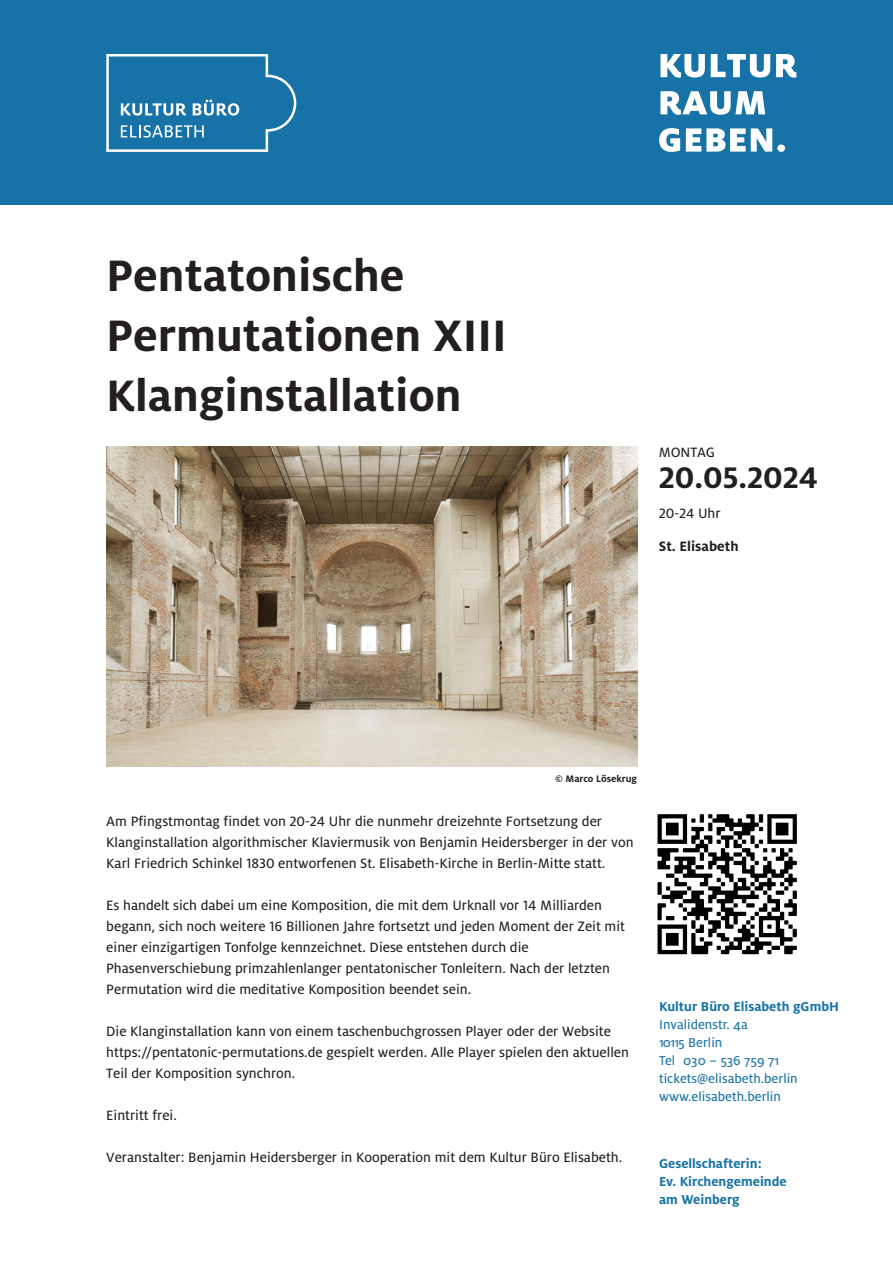
<style>
.page{position:relative;width:893px;height:1263px;background:#fff}
.page>*{position:absolute;margin:0;border:0;box-sizing:border-box;transform-origin:0 0}
.t1{font:700 48.75px/60px "Milo LF";color:#231f20}
.t2{font:700 33px "Milo LF";color:#231f20}
.t3{font:15px/21px "Milo LF Text";color:#231f20}
.t4{font:700 15px "Milo";color:#231f20}
.t5{font:15px "Milo Text";letter-spacing:-.01em;color:#231f20}
.t6{font:14.25px/18px "Milo Text";color:#1773a7}
.t7{font:700 14.25px/18px "Milo";color:#1773a7}
.t8{font:700 10.5px "Milo LF";color:#231f20}
</style>
<div class="page">
<div style="left:0;top:0;width:893px;height:204px;background:#1773a7"></div>
<svg style="left:106px;top:54px;width:190px;height:98px"></svg>
<svg style="left:659px;top:128px;width:126px;height:24px"></svg>
<svg style="left:660px;top:91px;width:105px;height:24px"></svg>
<svg style="left:660px;top:54px;width:136px;height:24px"></svg>
<img style="left:106px;top:447px;width:531px;height:320px">
<img style="left:657px;top:814px;width:140px;height:141px">
<h1 class="t1" style="left:106px;top:245px;width:402px">Pentatonische<br>Permutationen XIII<br>Klanginstallation</h1>
<p class="t5" style="left:659px;top:444px;width:58px">MONTAG</p>
<h2 class="t2" style="left:659px;top:458px;width:161px">20.05.2024</h2>
<p class="t3" style="left:659px;top:502px;width:63px">20-24 Uhr</p>
<p class="t4" style="left:659px;top:537px;width:81px">St. Elisabeth</p>
<p class="t8" style="left:555px;top:772px;width:83px">© Marco Lösekrug</p>
<p class="t3" style="left:106px;top:810px;width:529px">Am Pfingstmontag findet von 20-24 Uhr die nunmehr dreizehnte Fortsetzung der<br>Klanginstallation algorithmischer Klaviermusik von Benjamin Heidersberger in der von<br>Karl Friedrich Schinkel 1830 entworfenen St. Elisabeth-Kirche in Berlin-Mitte statt.</p>
<p class="t3" style="left:106px;top:894px;width:520px">Es handelt sich dabei um eine Komposition, die mit dem Urknall vor 14 Milliarden begann, sich noch weitere 16 Billionen Jahre fortsetzt und jeden Moment der Zeit mit einer einzigartigen Tonfolge kennzeichnet. Diese entstehen durch die Phasenverschiebung primzahlenlanger pentatonischer Tonleitern. Nach der letzten Permutation wird die meditative Komposition beendet sein.</p>
<p class="t3" style="left:106px;top:1020px;width:524px">Die Klanginstallation kann von einem taschenbuchgrossen Player oder der Website https://pentatonic-permutations.de gespielt werden. Alle Player spielen den aktuellen<br>Teil der Komposition synchron.</p>
<p class="t3" style="left:106px;top:1104px;width:72px">Eintritt frei.</p>
<p class="t3" style="left:106px;top:1146px;width:517px">Veranstalter: Benjamin Heidersberger in Kooperation mit dem Kultur Büro Elisabeth.</p>
<p class="t7" style="left:659px;top:997px;width:181px">Kultur Büro Elisabeth gGmbH</p>
<p class="t6" style="left:659px;top:1015px;width:140px">Invalidenstr. 4a<br>10115 Berlin<br>Tel 030 – 536 759 71 tickets@elisabeth.berlin www.elisabeth.berlin</p>
<p class="t7" style="left:659px;top:1154px;width:129px">Gesellschafterin:<br>Ev. Kirchengemeinde am Weinberg</p>
</div>
